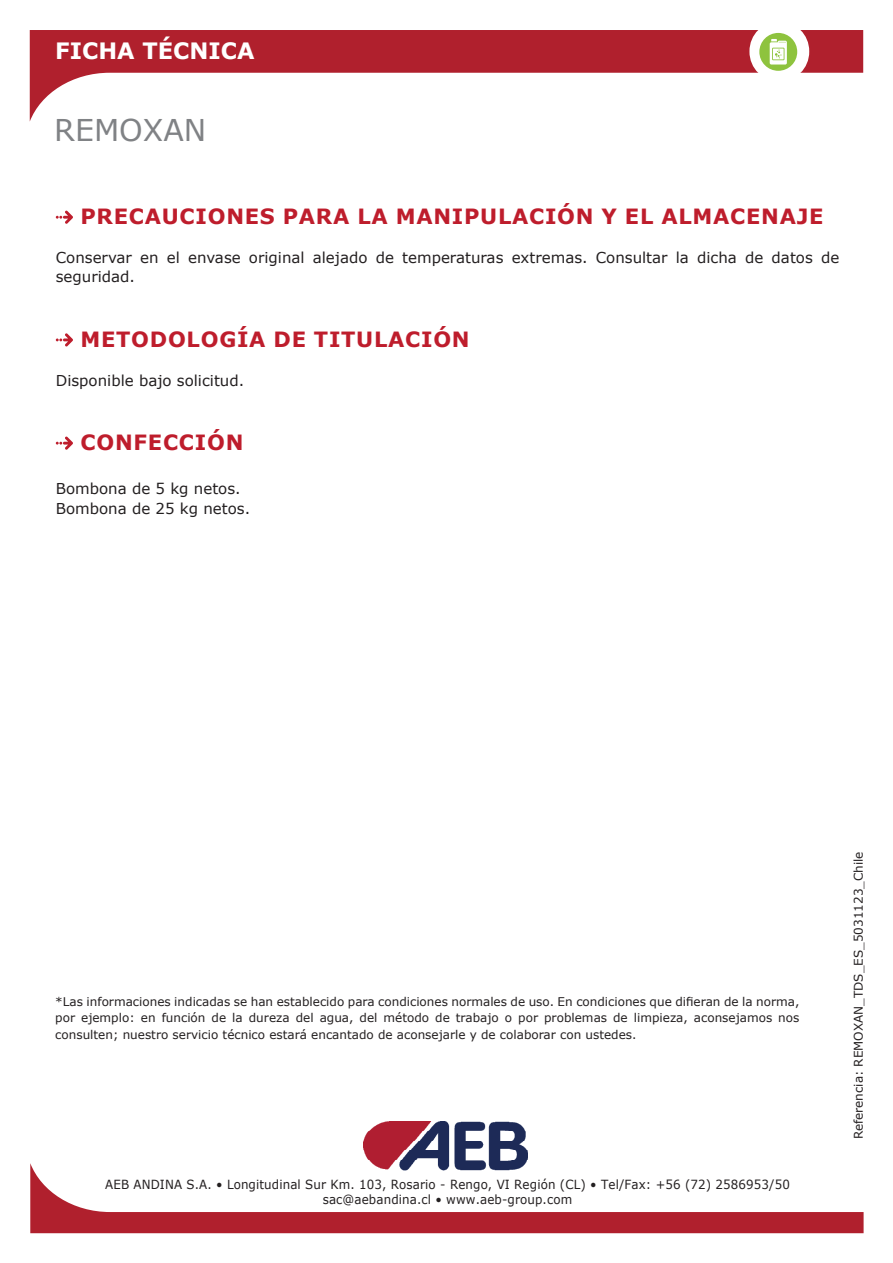
<style>
.page{position:relative;width:893px;height:1263px;background:#fff}
.page>*{position:absolute;margin:0;border:0;box-sizing:border-box;transform-origin:0 0}
.t1{font:30px "Verdana";color:#808285}
.t2{font:700 22.5px "Verdana";color:#fff}
.t3{font:700 21px "Verdana";letter-spacing:.035em;color:#be1d2c}
.t4{font:15px/19.5px "Verdana";color:#231f20}
.t5{font:12.6px/15.1px "Verdana";letter-spacing:.01em;color:#231f20;text-align:center;scale:.94 1}
.t6{font:12px/16.5px "Verdana";color:#231f20;text-align:justify}
</style>
<div class="page">
<img style="left:363px;top:1121px;width:165px;height:42px">
<svg style="left:30px;top:1163px;width:834px;height:70px"></svg>
<svg style="left:30px;top:30px;width:833px;height:91px"></svg>
<div style="left:749px;top:21px;width:60px;height:61px;background:#fff;border-radius:30px"></div>
<div style="left:759px;top:33px;width:38px;height:38px;background:#8ec33e;border-radius:50%"></div>
<svg style="left:770px;top:39px;width:17px;height:26px"></svg>
<svg style="left:56px;top:211px;width:17px;height:13px"></svg>
<svg style="left:56px;top:333px;width:17px;height:13px"></svg>
<svg style="left:56px;top:437px;width:17px;height:13px"></svg>
<h2 class="t2" style="left:55px;top:35px;width:201px">FICHA TÉCNICA</h2>
<h1 class="t1" style="left:54px;top:110px;width:154px">REMOXAN</h1>
<h3 class="t3" style="left:81px;top:201px;width:744px">PRECAUCIONES PARA LA MANIPULACIÓN Y EL ALMACENAJE</h3>
<p class="t4" style="left:56px;top:247px;width:785px">Conservar en el envase original alejado de temperaturas extremas. Consultar la dicha de datos de seguridad.</p>
<h3 class="t3" style="left:81px;top:324px;width:391px">METODOLOGÍA DE TITULACIÓN</h3>
<p class="t4" style="left:56px;top:370px;width:190px">Disponible bajo solicitud.</p>
<h3 class="t3" style="left:81px;top:427px;width:164px">CONFECCIÓN</h3>
<p class="t4" style="left:56px;top:479px;width:196px">Bombona de 5 kg netos.<br>Bombona de 25 kg netos.</p>
<p class="t6" style="left:55px;top:993px;width:746px">*Las informaciones indicadas se han establecido para condiciones normales de uso. En condiciones que difieran de la norma, por ejemplo: en función de la dureza del agua, del método de trabajo o por problemas de limpieza, aconsejamos nos consulten; nuestro servicio técnico estará encantado de aconsejarle y de colaborar con ustedes.</p>
<p class="t5" style="left:105px;top:1177px;width:730px">AEB ANDINA S.A. • Longitudinal Sur Km. 103, Rosario - Rengo, VI Región (CL) • Tel/Fax: +56 (72) 2586953/50 sac@aebandina.cl • www.aeb-group.com</p>
<p class="t6" style="left:850px;top:1139px;width:289px;rotate:-90deg">Referencia: REMOXAN_TDS_ES_5031123_Chile</p>
</div>
